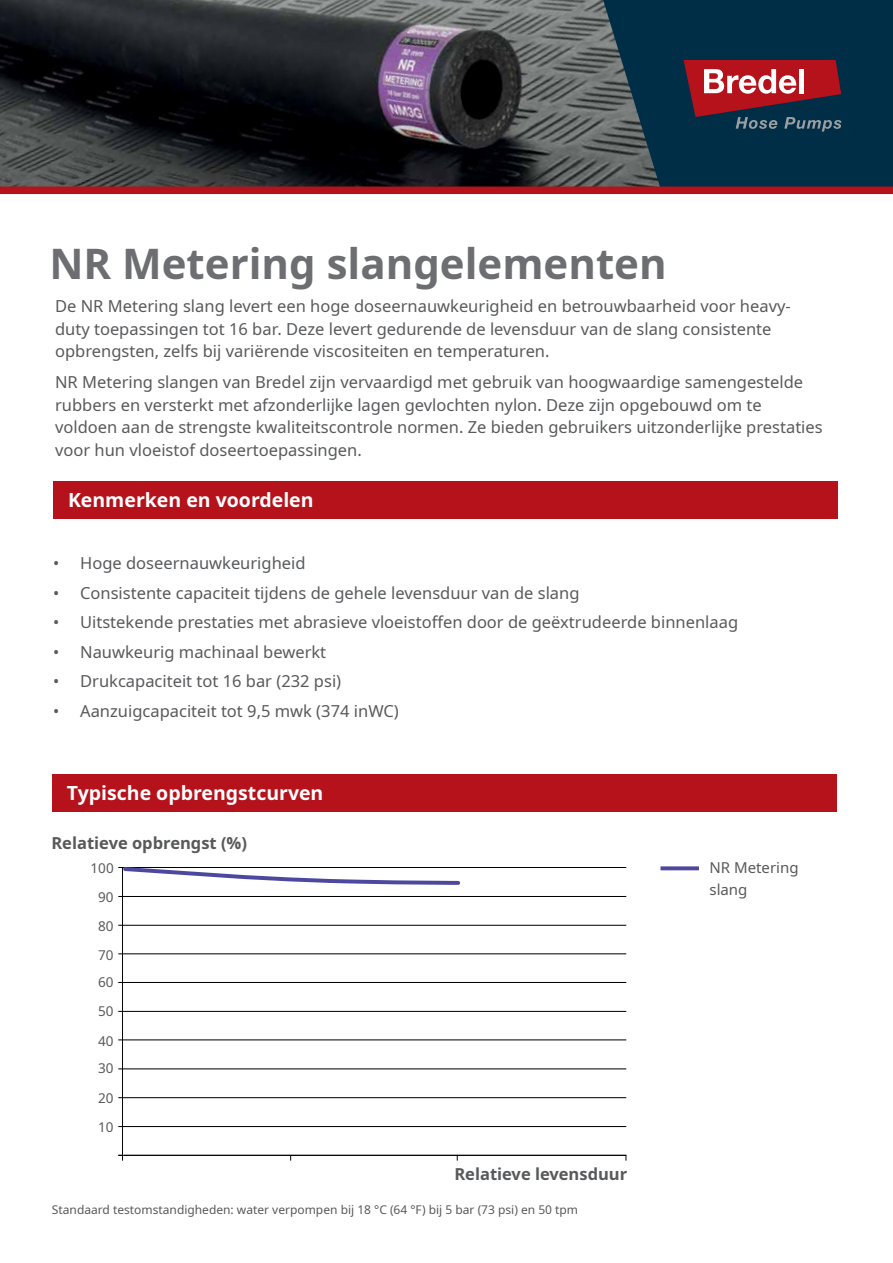
<style>
.page{position:relative;width:893px;height:1263px;background:#fff}
.page>*{position:absolute;margin:0;border:0;box-sizing:border-box;transform-origin:0 0}
.t1{font:700 42px "Noto Sans";color:#6d6e71}
.t2{font:700 19.5px "Noto Sans";color:#fff}
.t3{font:16.5px/22.5px "Noto Sans";color:#58595b}
.t4{font:700 16.5px "Noto Sans";color:#58595b}
.t5{font:15px/22.5px "Noto Sans";color:#58595b}
.t6{font:13.5px/28.5px "Noto Sans";color:#58595b}
.t7{font:12px "Noto Sans";color:#58595b}
</style>
<div class="page">
<div style="left:660px;top:0;width:233px;height:187px;background:#002e46"></div>
<img style="left:0;top:0;width:660px;height:187px">
<div style="left:0;top:187px;width:893px;height:7px;background:#b5121b"></div>
<svg style="left:684px;top:60px;width:157px;height:72px;background:#7c3a47"></svg>
<div style="left:52px;top:775px;width:785px;height:37px;background:#b5121b"></div>
<div style="left:53px;top:482px;width:785px;height:37px;background:#b5121b"></div>
<hr style="left:118px;top:1011px;width:508px;height:1px;background:#000">
<hr style="left:118px;top:982px;width:508px;height:1px;background:#000">
<hr style="left:118px;top:1155px;width:508px;height:1px;background:#000">
<hr style="left:118px;top:1097px;width:508px;height:1px;background:#000">
<hr style="left:118px;top:1069px;width:508px;height:1px;background:#000">
<hr style="left:118px;top:1040px;width:508px;height:1px;background:#000">
<hr style="left:118px;top:925px;width:508px;height:1px;background:#000">
<hr style="left:118px;top:896px;width:508px;height:1px;background:#000">
<hr style="left:118px;top:867px;width:508px;height:1px;background:#000">
<hr style="left:118px;top:953px;width:508px;height:1px;background:#000">
<hr style="left:118px;top:1126px;width:508px;height:1px;background:#000">
<svg style="left:660px;top:866px;width:39px;height:4px"></svg>
<hr style="left:122px;top:867px;width:1px;height:294px;background:#000">
<svg style="left:123px;top:867px;width:338px;height:18px"></svg>
<h1 class="t1" style="left:49px;top:234px;width:619px">NR Metering slangelementen</h1>
<p class="t3" style="left:55px;top:296px;width:737px">De NR Metering slang levert een hoge doseernauwkeurigheid en betrouwbaarheid voor heavy&shy;duty toepassingen tot 16 bar. Deze levert gedurende de levensduur van de slang consistente opbrengsten, zelfs bij variërende viscositeiten en temperaturen.</p>
<p class="t3" style="left:55px;top:372px;width:769px">NR Metering slangen van Bredel zijn vervaardigd met gebruik van hoogwaardige samengestelde rubbers en versterkt met afzonderlijke lagen gevlochten nylon. Deze zijn opgebouwd om te voldoen aan de strengste kwaliteitscontrole normen. Ze bieden gebruikers uitzonderlijke prestaties voor hun vloeistof doseertoepassingen.</p>
<p class="t2" style="left:68px;top:486px;width:247px">Kenmerken en voordelen</p>
<p class="t3" style="left:53px;top:552px;width:254px">• Hoge doseernauwkeurigheid</p>
<p class="t3" style="left:53px;top:582px;width:528px">• Consistente capaciteit tijdens de gehele levensduur van de slang</p>
<p class="t3" style="left:53px;top:611px;width:686px">• Uitstekende prestaties met abrasieve vloeistoffen door de geëxtrudeerde binnenlaag</p>
<p class="t3" style="left:53px;top:641px;width:275px">• Nauwkeurig machinaal bewerkt</p>
<p class="t3" style="left:53px;top:670px;width:290px">• Drukcapaciteit tot 16 bar (232 psi)</p>
<p class="t3" style="left:53px;top:700px;width:347px">• Aanzuigcapaciteit tot 9,5 mwk (374 inWC)</p>
<p class="t2" style="left:67px;top:779px;width:258px">Typische opbrengstcurven</p>
<p class="t4" style="left:51px;top:832px;width:197px">Relatieve opbrengst (%)</p>
<p class="t6" style="left:91px;top:855px;width:25px;text-align:center">100<br>90<br>80<br>70<br>60<br>50</p>
<p class="t6" style="left:98px;top:1027px;width:17px;line-height:27.6px">40<br>30</p>
<p class="t6" style="left:98px;top:1084px;width:17px">20<br>10</p>
<p class="t4" style="left:454px;top:1162px;width:174px">Relatieve levensduur</p>
<p class="t7" style="left:52px;top:1201px;width:528px">Standaard testomstandigheden: water verpompen bij 18 °C (64 °F) bij 5 bar (73 psi) en 50 tpm</p>
<p class="t5" style="left:709px;top:856px;width:91px">NR Metering slang</p>
</div>
